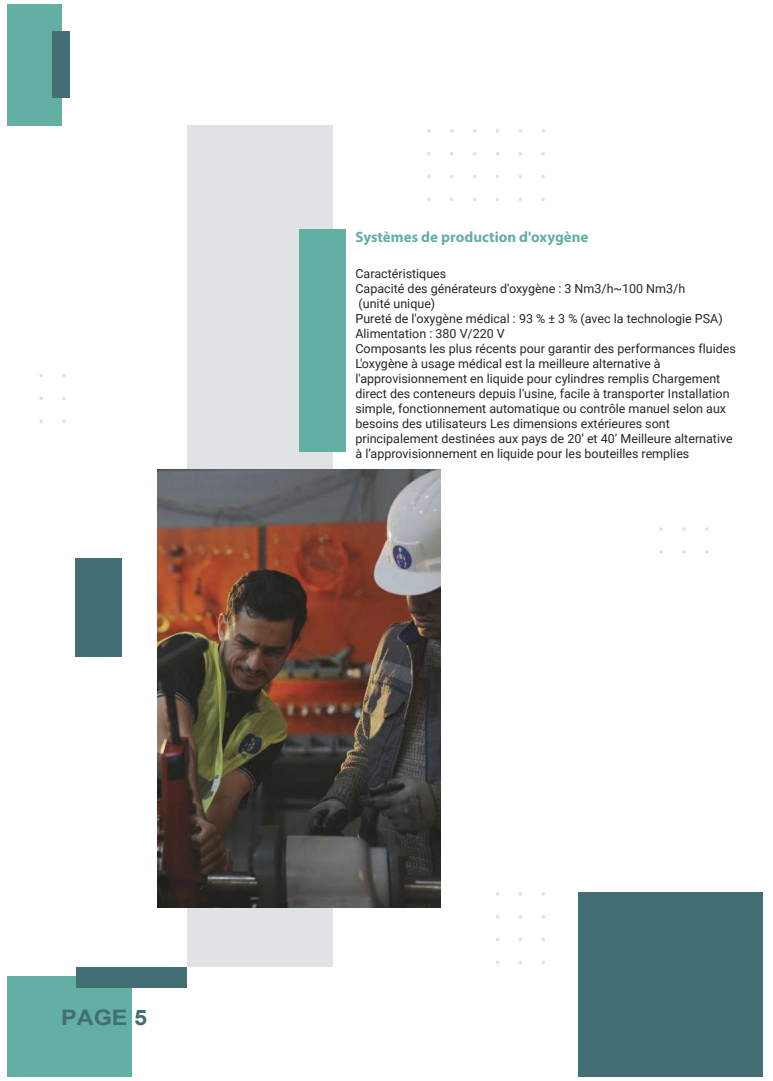
<style>
.page{position:relative;width:773px;height:1081px;background:#fff}
.page>*{position:absolute;margin:0;border:0;box-sizing:border-box;transform-origin:0 0}
.t1{font:700 21.38px "Arial";color:#436f74;scale:1.1 1}
.t2{font:700 15px "Myriad Pro";color:#64afa4}
.t3{font:12.5px/15px "Roboto";color:#272525}
</style>
<div class="page">
<div style="left:187px;top:126px;width:146px;height:841px;background:#e0e3e6"></div>
<div style="left:7px;top:4px;width:54px;height:122px;background:#64afa4"></div>
<div style="left:53px;top:31px;width:17px;height:67px;background:#436f74"></div>
<div style="left:7px;top:976px;width:125px;height:101px;background:#64afa4"></div>
<div style="left:77px;top:967px;width:110px;height:20px;background:#436f74"></div>
<div style="left:75px;top:558px;width:46px;height:99px;background:#436f74"></div>
<div style="left:578px;top:892px;width:185px;height:185px;background:#436f74"></div>
<div style="left:299px;top:229px;width:46px;height:222px;background:#64afa4"></div>
<svg style="left:495px;top:129px;width:4px;height:4px"></svg>
<svg style="left:518px;top:129px;width:4px;height:4px"></svg>
<svg style="left:541px;top:129px;width:4px;height:4px"></svg>
<svg style="left:541px;top:152px;width:4px;height:4px"></svg>
<svg style="left:541px;top:197px;width:4px;height:4px"></svg>
<svg style="left:495px;top:892px;width:4px;height:4px"></svg>
<svg style="left:518px;top:892px;width:4px;height:4px"></svg>
<svg style="left:541px;top:892px;width:4px;height:4px"></svg>
<svg style="left:541px;top:960px;width:4px;height:4px"></svg>
<svg style="left:39px;top:374px;width:4px;height:3px"></svg>
<svg style="left:62px;top:374px;width:4px;height:3px"></svg>
<svg style="left:39px;top:396px;width:4px;height:4px"></svg>
<svg style="left:62px;top:396px;width:4px;height:4px"></svg>
<svg style="left:39px;top:419px;width:4px;height:4px"></svg>
<svg style="left:62px;top:419px;width:4px;height:4px"></svg>
<svg style="left:659px;top:550px;width:4px;height:4px"></svg>
<svg style="left:659px;top:527px;width:4px;height:4px"></svg>
<img style="left:157px;top:469px;width:284px;height:439px">
<p class="t2" style="left:355px;top:227px;width:234px">Systèmes de production d'oxygène</p>
<p class="t3" style="left:355px;top:265px;width:382px">Caractéristiques<br>Capacité des générateurs d'oxygène : 3 Nm3/h~100 Nm3/h<br>(unité unique)<br>Pureté de l'oxygène médical : 93 % ± 3 % (avec la technologie PSA)<br>Alimentation : 380 V/220 V<br>Composants les plus récents pour garantir des performances fluides L'oxygène à usage médical est la meilleure alternative à l'approvisionnement en liquide pour cylindres remplis Chargement direct des conteneurs depuis l'usine, facile à transporter Installation simple, fonctionnement automatique ou contrôle manuel selon aux besoins des utilisateurs Les dimensions extérieures sont principalement destinées aux pays de 20’ et 40’ Meilleure alternative à l’approvisionnement en liquide pour les bouteilles remplies</p>
<h1 class="t1" style="left:61px;top:1003px;width:80px">PAGE 5</h1>
</div>
